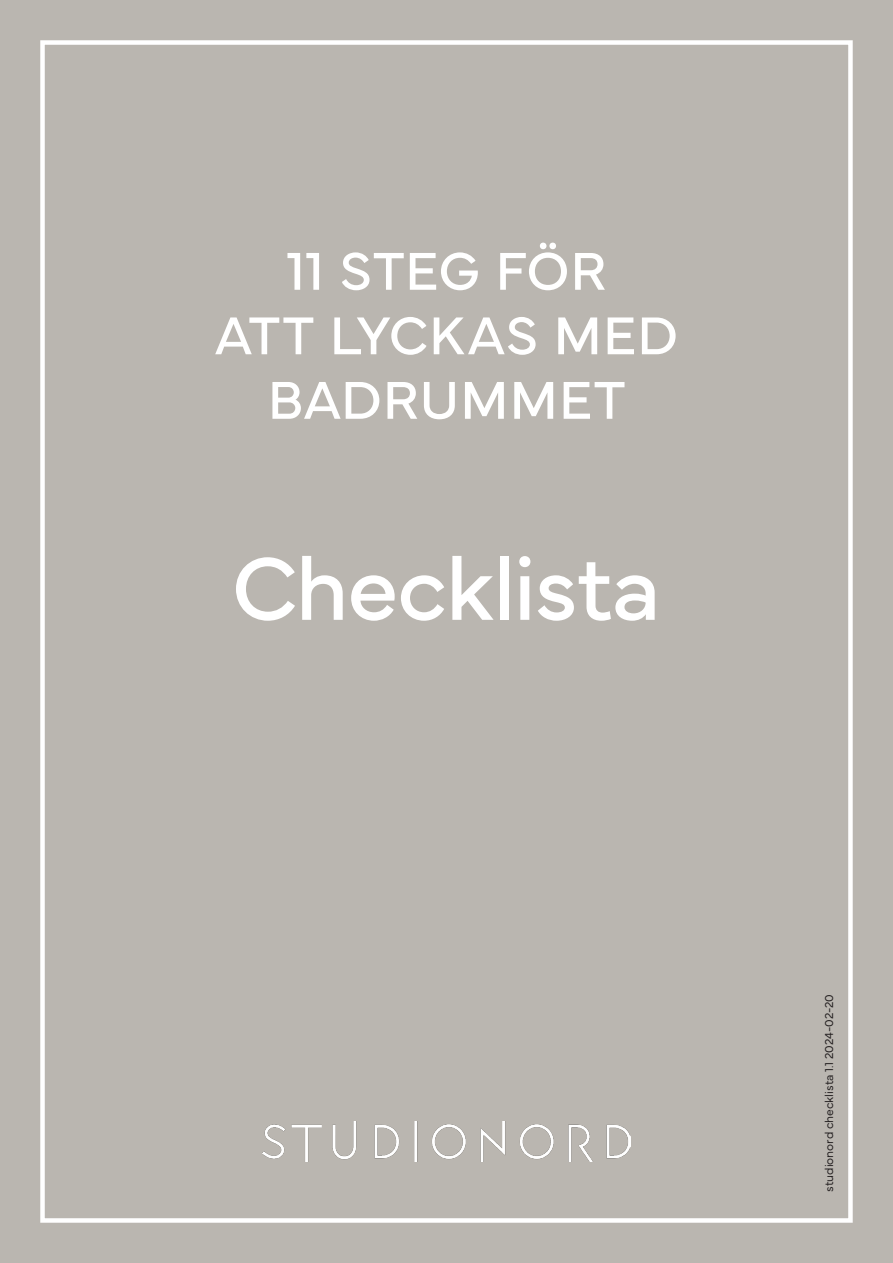
<style>
.page{position:relative;width:893px;height:1263px;background:#bab6b0}
.page>*{position:absolute;margin:0;border:0;box-sizing:border-box;transform-origin:0 0}
.t1{font:93px "Mundial";letter-spacing:-.015em;color:#fff}
.t2{font:55.5px "Mundial";letter-spacing:.015em;color:#fff}
.t3{font:300 12px "Mundial";color:#231f20}
</style>
<div class="page">
<div style="left:40px;top:40px;width:813px;height:1183px;border:4px solid #fff"></div>
<img style="left:262px;top:1121px;width:369px;height:41px">
<p class="t2" style="left:286px;top:228px;width:321px">11 STEG FÖR</p>
<p class="t2" style="left:215px;top:292px;width:465px">ATT LYCKAS MED</p>
<p class="t2" style="left:268px;top:357px;width:359px">BADRUMMET</p>
<p class="t1" style="left:232px;top:516px;width:430px">Checklista</p>
<p class="t3" style="left:820px;top:1192px;width:199px;rotate:-90deg">studionord checklista 1.1 2024-02-20</p>
</div>
